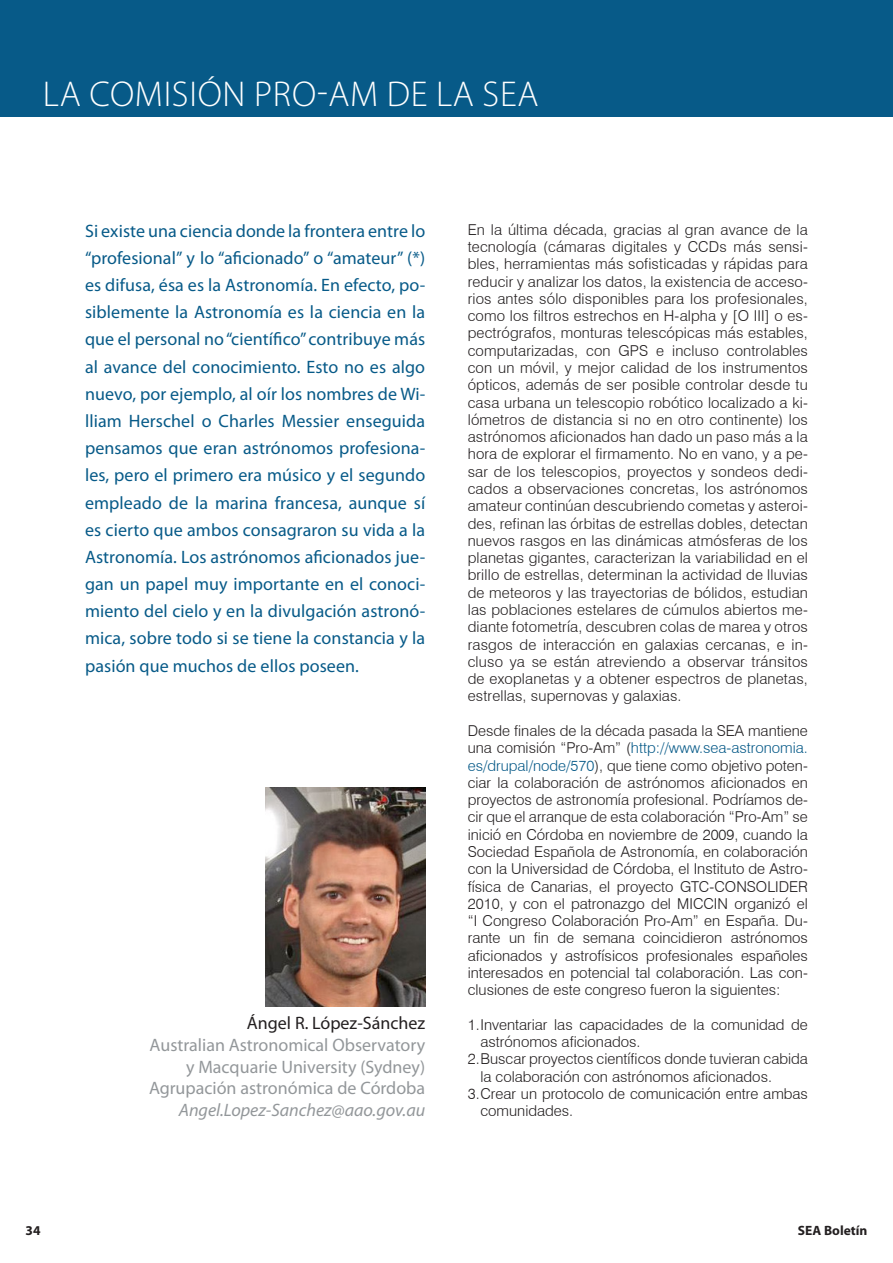
<style>
.page{position:relative;width:893px;height:1263px;background:#fff}
.page>*{position:absolute;margin:0;border:0;box-sizing:border-box;transform-origin:0 0}
.t1{font:300 36px "Myriad Pro";letter-spacing:.02em;color:#fff}
.Body_1{font:18px/27.2px "Myriad Pro";letter-spacing:.005em;color:#075a88;text-align:justify}
.gray_body_text{font:18px "Myriad Pro";color:#93979a}
.gray_body_text-2{font:italic 18px "Myriad Pro";color:#93979a}
.gray_body_text-3{font:18px "Myriad Pro";color:#231f20}
.Body_1-2{font:300 15px/17.2px "Swiss 721 BT";color:#231f20}
.t2{font:700 13.5px "Myriad Pro";color:#231f20}
.s1{color:#075a88}
</style>
<div class="page">
<div style="left:0;top:0;width:893px;height:117px;background:#075a88"></div>
<img style="left:266px;top:787px;width:159px;height:219px">
<p class="t1" style="left:43px;top:73px;width:497px">LA COMISIÓN PRO-AM DE LA SEA</p>
<p class="Body_1" style="left:85px;top:217px;width:342px">Si existe una ciencia donde la frontera entre lo “profesional” y lo “aficionado” o “amateur” (*) es difusa, ésa es la Astronomía. En efecto, po&shy;siblemente la Astronomía es la ciencia en la que el personal no “científico” contribuye más al avance del conocimiento. Esto no es algo nuevo, por ejemplo, al oír los nombres de Wi&shy;lliam Herschel o Charles Messier enseguida pensamos que eran astrónomos profesiona&shy;les, pero el primero era músico y el segundo empleado de la marina francesa, aunque sí es cierto que ambos consagraron su vida a la Astronomía. Los astrónomos aficionados jue&shy;gan un papel muy importante en el conoci&shy;miento del cielo y en la divulgación astronó&shy;mica, sobre todo si se tiene la constancia y la pasión que muchos de ellos poseen.</p>
<p class="gray_body_text-3" style="left:247px;top:1012px;width:180px">Ángel R. López-Sánchez</p>
<p class="gray_body_text" style="left:150px;top:1034px;width:277px">Australian Astronomical Observatory</p>
<p class="gray_body_text" style="left:186px;top:1055px;width:241px">y Macquarie University (Sydney)</p>
<p class="gray_body_text" style="left:149px;top:1077px;width:278px">Agrupación astronómica de Córdoba</p>
<p class="gray_body_text-2" style="left:179px;top:1099px;width:248px">Angel.Lopez-Sanchez@aao.gov.au</p>
<p class="Body_1-2" style="left:468px;top:221px;width:342px;text-align:justify">En la última década, gracias al gran avance de la tecnología (cámaras digitales y CCDs más sensi&shy;bles, herramientas más sofisticadas y rápidas para reducir y analizar los datos, la existencia de acceso&shy;rios antes sólo disponibles para los profesionales, como los filtros estrechos en H-alpha y [O III] o es&shy;pectrógrafos, monturas telescópicas más estables, computarizadas, con GPS e incluso controlables con un móvil, y mejor calidad de los instrumentos ópticos, además de ser posible controlar desde tu casa urbana un telescopio robótico localizado a ki&shy;lómetros de distancia si no en otro continente) los astrónomos aficionados han dado un paso más a la hora de explorar el firmamento. No en vano, y a pe&shy;sar de los telescopios, proyectos y sondeos dedi&shy;cados a observaciones concretas, los astrónomos amateur continúan descubriendo cometas y asteroi&shy;des, refinan las órbitas de estrellas dobles, detectan nuevos rasgos en las dinámicas atmósferas de los planetas gigantes, caracterizan la variabilidad en el brillo de estrellas, determinan la actividad de lluvias de meteoros y las trayectorias de bólidos, estudian las poblaciones estelares de cúmulos abiertos me&shy;diante fotometría, descubren colas de marea y otros rasgos de interacción en galaxias cercanas, e in&shy;cluso ya se están atreviendo a observar tránsitos de exoplanetas y a obtener espectros de planetas, estrellas, supernovas y galaxias.</p>
<p class="Body_1-2" style="left:468px;top:722px;width:342px;text-align:justify">Desde finales de la década pasada la SEA mantiene una comisión “Pro-Am” (<span class="s1">http://www.sea-astronomia. es/drupal/node/570</span>), que tiene como objetivo poten&shy;ciar la colaboración de astrónomos aficionados en proyectos de astronomía profesional. Podríamos de&shy;cir que el arranque de esta colaboración “Pro-Am” se inició en Córdoba en noviembre de 2009, cuando la Sociedad Española de Astronomía, en colaboración con la Universidad de Córdoba, el Instituto de Astro&shy;física de Canarias, el proyecto GTC-CONSOLIDER 2010, y con el patronazgo del MICCIN organizó el “I Congreso Colaboración Pro-Am” en España. Du&shy;rante un fin de semana coincidieron astrónomos aficionados y astrofísicos profesionales españoles interesados en potencial tal colaboración. Las con&shy;clusiones de este congreso fueron la siguientes:</p>
<p class="Body_1-2" style="left:480px;top:1016px;width:329px;text-indent:-13px">1.Inventariar las capacidades de la comunidad de astrónomos aficionados.</p>
<p class="Body_1-2" style="left:480px;top:1050px;width:329px;text-indent:-13px">2.Buscar proyectos científicos donde tuvieran cabida la colaboración con astrónomos aficionados.</p>
<p class="Body_1-2" style="left:480px;top:1085px;width:329px;text-indent:-13px">3.Crear un protocolo de comunicación entre ambas comunidades.</p>
<p class="t2" style="left:26px;top:1221px;width:16px">34</p>
<p class="t2" style="left:798px;top:1221px;width:71px">SEA Boletín</p>
</div>
